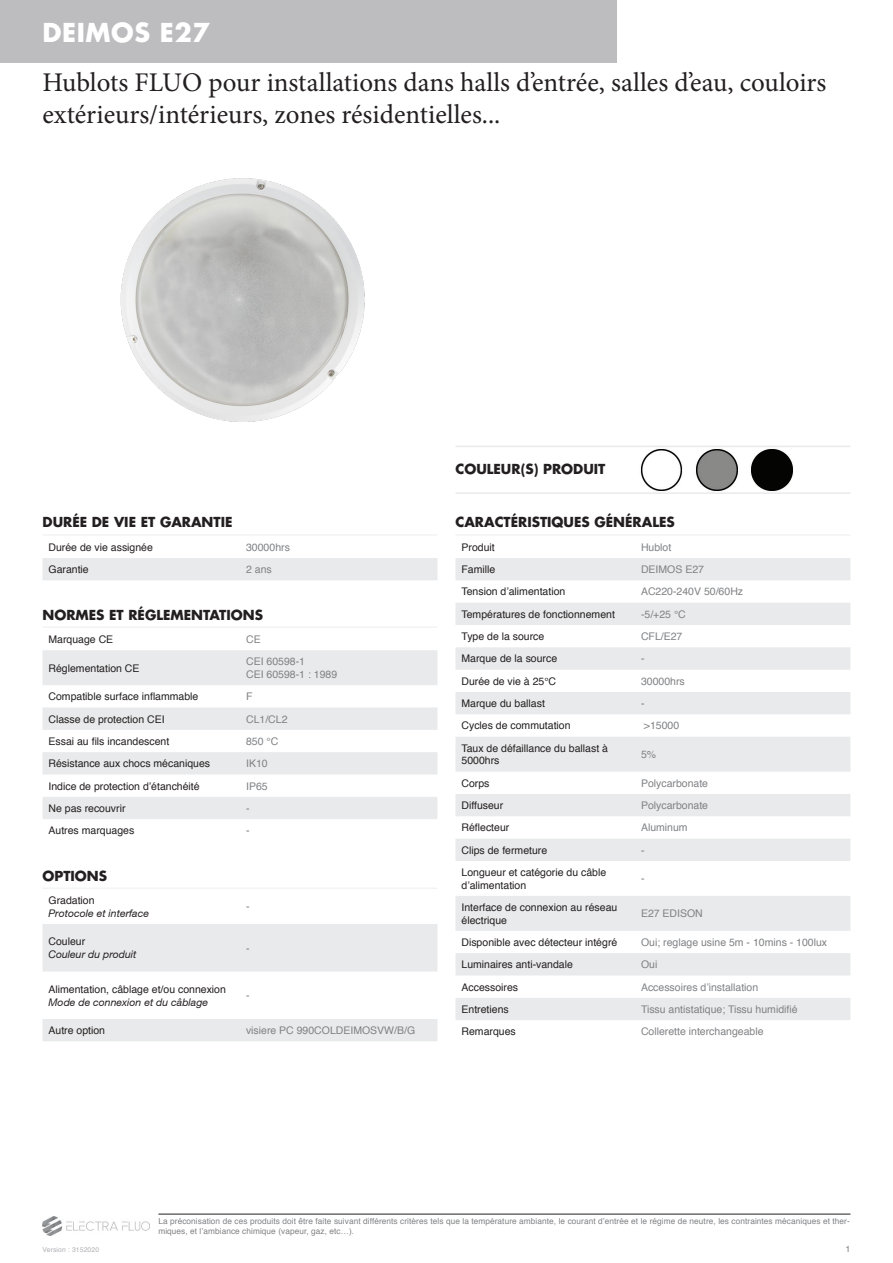
<style>
.page{position:relative;width:893px;height:1263px;background:#fff}
.page>*{position:absolute;margin:0;border:0;box-sizing:border-box;transform-origin:0 0}
.Titre_produit_deltal{font:27px/32.4px "Minion Pro";color:#231f20}
.Titre_page_Deltaled{font:700 25.5px "Futura LT";letter-spacing:.02em;color:#fff}
.Titre_colonne_tablea{font:700 13.5px "Futura LT";color:#231f20}
.content_tableau_7pt{font:10.5px/12.6px "Helvetica";color:#231f20}
.content_tableau_smal{font:10.5px "Helvetica";color:#808285}
.content_tableau_7pt-2{font:italic 10.5px "Helvetica 56";color:#231f20}
.t1{font:9px "Helvetica";color:#808285}
.t2{font:8.25px/9.9px "Helvetica";letter-spacing:.01em;color:#808285}
.t3{font:6.75px "Helvetica";letter-spacing:.02em;color:#b0b1b5}
</style>
<div class="page">
<div style="left:0;top:0;width:893px;height:62px;background:#bdbcbf"></div>
<div style="left:617px;top:0;width:276px;height:75px;background:#fff"></div>
<hr style="left:0;top:0;width:1px;height:75px;background:#fff">
<img style="left:42px;top:1216px;width:107px;height:20px">
<hr style="left:158px;top:1214px;width:692px;height:1px;background:#231f20">
<img style="left:120px;top:178px;width:245px;height:244px">
<svg style="left:455px;top:558px;width:395px;height:462px;fill:#e9eaeb"></svg>
<hr style="left:455px;top:534px;width:180px;height:2px;background:#f2f3f4">
<hr style="left:635px;top:534px;width:215px;height:2px;background:#f2f3f4">
<div style="left:43px;top:558px;width:394px;height:22px;background:#e9eaeb"></div>
<hr style="left:43px;top:534px;width:197px;height:2px;background:#f2f3f4">
<hr style="left:240px;top:534px;width:197px;height:2px;background:#f2f3f4">
<svg style="left:43px;top:650px;width:394px;height:169px;fill:#e9eaeb"></svg>
<hr style="left:43px;top:626px;width:197px;height:2px;background:#f2f3f4">
<hr style="left:240px;top:626px;width:197px;height:2px;background:#f2f3f4">
<svg style="left:43px;top:924px;width:394px;height:117px;fill:#e9eaeb"></svg>
<hr style="left:43px;top:887px;width:197px;height:2px;background:#f2f3f4">
<hr style="left:240px;top:887px;width:197px;height:2px;background:#f2f3f4">
<img style="left:640px;top:449px;width:43px;height:42px">
<img style="left:696px;top:449px;width:42px;height:42px">
<img style="left:751px;top:449px;width:42px;height:42px">
<hr style="left:455px;top:446px;width:395px;height:1px;background:#e9eaeb">
<hr style="left:455px;top:492px;width:395px;height:2px;background:#e9eaeb">
<p class="Titre_page_Deltaled" style="left:43px;top:15px;width:169px">DEIMOS E27</p>
<p class="Titre_produit_deltal" style="left:43px;top:66px;width:785px">Hublots FLUO pour installations dans halls d’entrée, salles d’eau, couloirs extérieurs/intérieurs, zones résidentielles...</p>
<p class="Titre_colonne_tablea" style="left:43px;top:513px;width:191px">DURÉE DE VIE ET GARANTIE</p>
<p class="content_tableau_7pt" style="left:49px;top:541px;width:106px">Durée de vie assignée</p>
<p class="content_tableau_smal" style="left:246px;top:539px;width:45px">30000hrs</p>
<p class="content_tableau_7pt" style="left:49px;top:563px;width:42px">Garantie</p>
<p class="content_tableau_smal" style="left:246px;top:561px;width:27px">2 ans</p>
<p class="Titre_colonne_tablea" style="left:43px;top:605px;width:222px">NORMES ET RÉGLEMENTATIONS</p>
<p class="content_tableau_7pt" style="left:49px;top:633px;width:66px">Marquage CE</p>
<p class="content_tableau_smal" style="left:246px;top:631px;width:16px">CE</p>
<p class="content_tableau_7pt" style="left:49px;top:662px;width:93px">Réglementation CE</p>
<p class="content_tableau_smal" style="left:246px;top:653px;width:60px">CEI 60598-1</p>
<p class="content_tableau_smal" style="left:246px;top:666px;width:93px">CEI 60598-1 : 1989</p>
<p class="content_tableau_7pt" style="left:49px;top:690px;width:151px">Compatible surface inflammable</p>
<p class="content_tableau_smal" style="left:246px;top:688px;width:8px">F</p>
<p class="content_tableau_7pt" style="left:49px;top:713px;width:118px">Classe de protection CEI</p>
<p class="content_tableau_smal" style="left:246px;top:711px;width:43px">CL1/CL2</p>
<p class="content_tableau_7pt" style="left:49px;top:735px;width:122px">Essai au fils incandescent</p>
<p class="content_tableau_smal" style="left:246px;top:733px;width:34px">850 °C</p>
<p class="content_tableau_7pt" style="left:49px;top:757px;width:163px">Résistance aux chocs mécaniques</p>
<p class="content_tableau_smal" style="left:246px;top:755px;width:23px">IK10</p>
<p class="content_tableau_7pt" style="left:49px;top:780px;width:153px">Indice de protection d’étanchéité</p>
<p class="content_tableau_smal" style="left:246px;top:778px;width:23px">IP65</p>
<p class="content_tableau_7pt" style="left:49px;top:802px;width:79px">Ne pas recouvrir</p>
<p class="content_tableau_smal" style="left:246px;top:800px;width:5px">-</p>
<p class="content_tableau_7pt" style="left:49px;top:824px;width:87px">Autres marquages</p>
<p class="content_tableau_smal" style="left:246px;top:822px;width:5px">-</p>
<p class="Titre_colonne_tablea" style="left:43px;top:867px;width:66px">OPTIONS</p>
<p class="content_tableau_7pt" style="left:49px;top:894px;width:48px">Gradation</p>
<p class="content_tableau_7pt-2" style="left:49px;top:907px;width:102px">Protocole et interface</p>
<p class="content_tableau_smal" style="left:246px;top:899px;width:5px">-</p>
<p class="content_tableau_7pt" style="left:49px;top:936px;width:38px">Couleur</p>
<p class="content_tableau_7pt-2" style="left:49px;top:948px;width:90px">Couleur du produit</p>
<p class="content_tableau_7pt" style="left:49px;top:983px;width:179px">Alimentation, câblage et/ou connexion</p>
<p class="content_tableau_7pt-2" style="left:49px;top:995px;width:161px">Mode de connexion et du câblage</p>
<p class="content_tableau_smal" style="left:246px;top:940px;width:5px">-</p>
<p class="content_tableau_smal" style="left:246px;top:987px;width:5px">-</p>
<p class="content_tableau_7pt" style="left:49px;top:1024px;width:58px">Autre option</p>
<p class="content_tableau_smal" style="left:246px;top:1022px;width:171px">visiere PC 990COLDEIMOSVW/B/G</p>
<p class="Titre_colonne_tablea" style="left:455px;top:460px;width:151px">COULEUR(S) PRODUIT</p>
<p class="Titre_colonne_tablea" style="left:455px;top:513px;width:221px">CARACTÉRISTIQUES GÉNÉRALES</p>
<p class="content_tableau_7pt" style="left:461px;top:541px;width:35px">Produit</p>
<p class="content_tableau_smal" style="left:641px;top:539px;width:32px">Hublot</p>
<p class="content_tableau_7pt" style="left:461px;top:563px;width:35px">Famille</p>
<p class="content_tableau_smal" style="left:641px;top:561px;width:65px">DEIMOS E27</p>
<p class="content_tableau_7pt" style="left:461px;top:586px;width:105px">Tension d’alimentation</p>
<p class="content_tableau_smal" style="left:641px;top:584px;width:104px">AC220-240V 50/60Hz</p>
<p class="content_tableau_7pt" style="left:461px;top:608px;width:155px">Températures de fonctionnement</p>
<p class="content_tableau_smal" style="left:641px;top:606px;width:46px">-5/+25 °C</p>
<p class="content_tableau_7pt" style="left:461px;top:630px;width:84px">Type de la source</p>
<p class="content_tableau_smal" style="left:641px;top:628px;width:43px">CFL/E27</p>
<p class="content_tableau_7pt" style="left:461px;top:653px;width:97px">Marque de la source</p>
<p class="content_tableau_smal" style="left:641px;top:651px;width:5px">-</p>
<p class="content_tableau_7pt" style="left:461px;top:675px;width:96px">Durée de vie à 25°C</p>
<p class="content_tableau_smal" style="left:641px;top:673px;width:45px">30000hrs</p>
<p class="content_tableau_7pt" style="left:461px;top:697px;width:85px">Marque du ballast</p>
<p class="content_tableau_smal" style="left:641px;top:695px;width:5px">-</p>
<p class="content_tableau_7pt" style="left:461px;top:720px;width:111px">Cycles de commutation</p>
<p class="content_tableau_smal" style="left:644px;top:718px;width:37px">&gt;15000</p>
<p class="content_tableau_7pt" style="left:461px;top:742px;width:148px">Taux de défaillance du ballast à<br>5000hrs</p>
<p class="content_tableau_smal" style="left:641px;top:746px;width:17px">5%</p>
<p class="content_tableau_7pt" style="left:461px;top:777px;width:30px">Corps</p>
<p class="content_tableau_smal" style="left:641px;top:775px;width:69px">Polycarbonate</p>
<p class="content_tableau_7pt" style="left:461px;top:799px;width:43px">Diffuseur</p>
<p class="content_tableau_smal" style="left:641px;top:797px;width:69px">Polycarbonate</p>
<p class="content_tableau_7pt" style="left:461px;top:822px;width:49px">Réflecteur</p>
<p class="content_tableau_smal" style="left:641px;top:820px;width:48px">Aluminum</p>
<p class="content_tableau_7pt" style="left:461px;top:844px;width:87px">Clips de fermeture</p>
<p class="content_tableau_smal" style="left:641px;top:842px;width:5px">-</p>
<p class="content_tableau_7pt" style="left:461px;top:866px;width:146px">Longueur et catégorie du câble d’alimentation</p>
<p class="content_tableau_smal" style="left:641px;top:870px;width:5px">-</p>
<p class="content_tableau_7pt" style="left:461px;top:901px;width:157px">Interface de connexion au réseau électrique</p>
<p class="content_tableau_smal" style="left:641px;top:905px;width:63px">E27 EDISON</p>
<p class="content_tableau_7pt" style="left:461px;top:936px;width:157px">Disponible avec détecteur intégré</p>
<p class="content_tableau_smal" style="left:641px;top:934px;width:188px">Oui; reglage usine 5m - 10mins - 100lux</p>
<p class="content_tableau_7pt" style="left:461px;top:958px;width:113px">Luminaires anti-vandale</p>
<p class="content_tableau_smal" style="left:641px;top:956px;width:18px">Oui</p>
<p class="content_tableau_7pt" style="left:461px;top:981px;width:58px">Accessoires</p>
<p class="content_tableau_smal" style="left:641px;top:979px;width:119px">Accessoires d’installation</p>
<p class="content_tableau_7pt" style="left:461px;top:1003px;width:49px">Entretiens</p>
<p class="content_tableau_smal" style="left:641px;top:1001px;width:158px">Tissu antistatique; Tissu humidifié</p>
<p class="content_tableau_7pt" style="left:461px;top:1025px;width:56px">Remarques</p>
<p class="content_tableau_smal" style="left:641px;top:1023px;width:124px">Collerette interchangeable</p>
<p class="t2" style="left:158px;top:1216px;width:693px">La préconisation de ces produits doit être faite suivant différents critères tels que la température ambiante, le courant d’entrée et le régime de neutre, les contraintes mécaniques et ther&shy;miques, et l’ambiance chimique (vapeur, gaz, etc…).</p>
<p class="t3" style="left:43px;top:1245px;width:58px">Version : 3152020</p>
<p class="t1" style="left:845px;top:1242px;width:7px">1</p>
</div>
